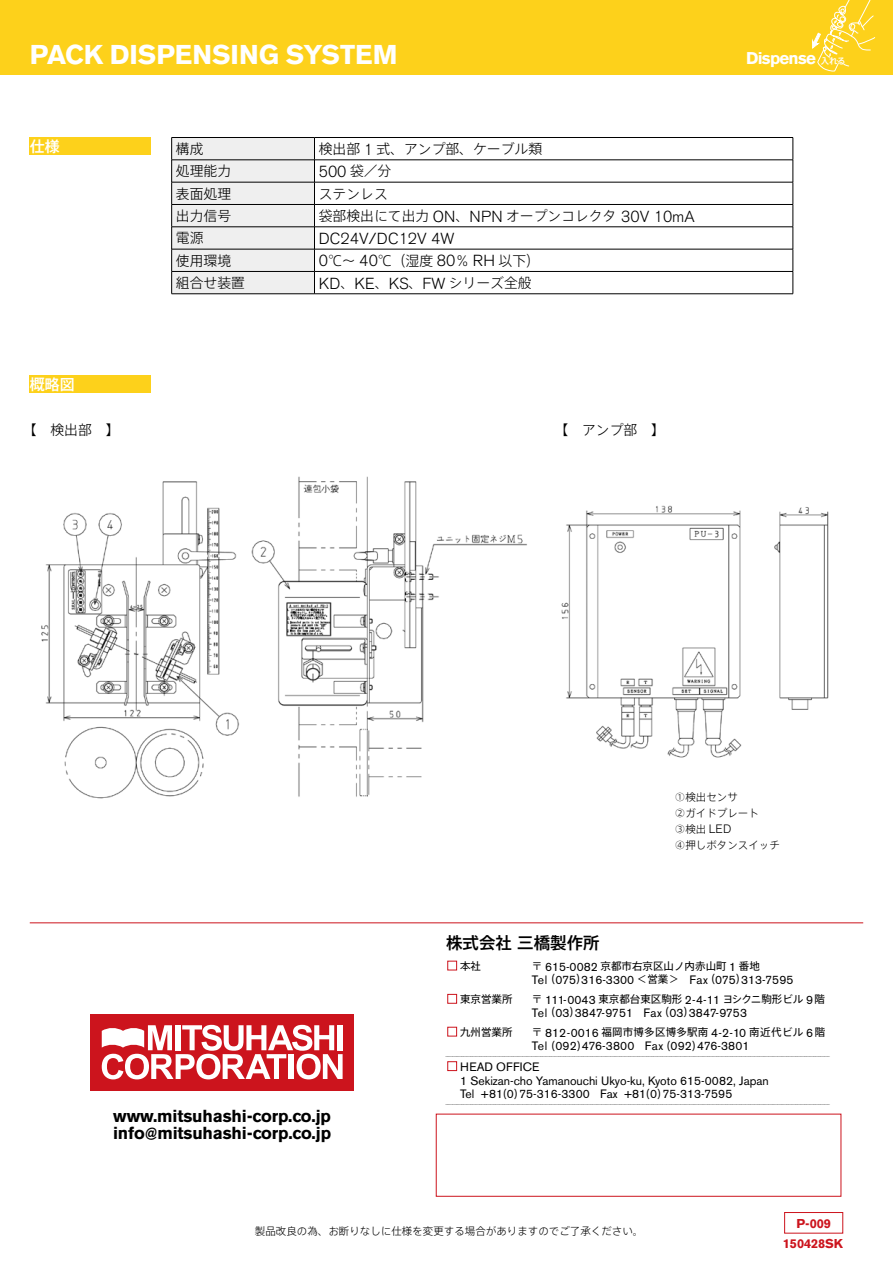
<style>
.page{position:relative;width:893px;height:1263px;background:#fff}
.page>*{position:absolute;margin:0;border:0;box-sizing:border-box;transform-origin:0 0}
.t1{font:700 27px "Akzidenz Grotesk BE";color:#fff}
.t2{font:700 17.25px/17.2px "Akzidenz Grotesk BE";letter-spacing:-.01em;color:#000;text-align:right}
.t3{font:700 16.95px "Akzidenz Grotesk BE";letter-spacing:-.045em;color:#fff}
.t4{font:500 16.5px "Axis Std";color:#000}
.t5{font:300 15.9px "Akzidenz Grotesk BE";color:#000}
.t6{font:500 15px "Axis Std";color:#fff}
.t7{font:700 14.7px "Akzidenz Grotesk BE";color:#000}
.t8{font:300 13.8px "Axis Std";color:#000}
.t9{font:700 12.75px/20.1px "Akzidenz Grotesk BE";letter-spacing:-.01em;color:#cc141d;text-align:center}
.t10{font:12.15px/13.5px "Akzidenz Grotesk BE";color:#000}
.t11{font:300 12.15px "Akzidenz Grotesk BE";color:#000}
.t12{font:200 10.5px "Axis Std";color:#000}
.t13{font:10.5px "Axis Std";color:#000}
.t14{font:300 10.5px/15.8px "Axis Std";color:#000}
.t15{font:10.5px "Axis Std";letter-spacing:.02em;color:#000}
.t16{font:500 8.4px "Axis Std";color:#fff}
.s1{font-family:"Axis Std";font-size:13.8px}
.s2{font-family:"Axis Std";font-size:10.5px}
.s3{font-family:"Akzidenz Grotesk BE";font-size:12.15px}
</style>
<div class="page">
<div style="left:0;top:0;width:893px;height:74px;background:#fdd11b"></div>
<svg style="left:812px;top:0;width:63px;height:72px"></svg>
<img style="left:41px;top:476px;width:486px;height:323px">
<img style="left:561px;top:505px;width:268px;height:253px">
<div style="left:784px;top:1212px;width:59px;height:21px;border:1px solid #cc141d"></div>
<div style="left:447px;top:961px;width:10px;height:9px;border:1px solid #cc141d"></div>
<div style="left:447px;top:994px;width:10px;height:10px;border:1px solid #cc141d"></div>
<div style="left:447px;top:1027px;width:10px;height:9px;border:1px solid #cc141d"></div>
<div style="left:447px;top:1061px;width:10px;height:10px;border:1px solid #cc141d"></div>
<hr style="left:30px;top:922px;width:833px;height:1px;background:#cc141d">
<hr style="left:314px;top:137px;width:479px;height:1px;background:#000">
<hr style="left:314px;top:160px;width:479px;height:1px;background:#000">
<hr style="left:314px;top:182px;width:479px;height:1px;background:#000">
<hr style="left:314px;top:204px;width:479px;height:1px;background:#000">
<hr style="left:314px;top:227px;width:479px;height:1px;background:#000">
<hr style="left:314px;top:249px;width:479px;height:1px;background:#000">
<hr style="left:314px;top:271px;width:479px;height:1px;background:#000">
<svg style="left:171px;top:137px;width:144px;height:156px"></svg>
<svg style="left:793px;top:138px;width:1px;height:156px"></svg>
<hr style="left:171px;top:293px;width:143px;height:1px;background:#000">
<hr style="left:314px;top:293px;width:479px;height:1px;background:#000">
<div style="left:30px;top:137px;width:121px;height:17px;background:#fdd11b"></div>
<div style="left:30px;top:375px;width:121px;height:17px;background:#fdd11b"></div>
<div style="left:436px;top:1114px;width:405px;height:83px;border:1px solid #cc141d"></div>
<div style="left:90px;top:1014px;width:264px;height:76px;background:#cc141d"></div>
<svg style="left:102px;top:1025px;width:241px;height:54px"></svg>
<h1 class="t1" style="left:30px;top:39px;width:369px">PACK DISPENSING SYSTEM</h1>
<h3 class="t6" style="left:30px;top:135px;width:31px">仕様</h3>
<h3 class="t8" style="left:176px;top:139px;width:29px">構成</h3>
<h3 class="t8" style="left:376px;top:139px;width:167px">式、アンプ部、ケーブル類</h3>
<h3 class="t8" style="left:319px;top:139px;width:43px">検出部</h3>
<h3 class="t5" style="left:364px;top:140px;width:11px">1</h3>
<h3 class="t8" style="left:176px;top:161px;width:57px">処理能力</h3>
<h3 class="t8" style="left:350px;top:161px;width:43px">袋／分</h3>
<h3 class="t5" style="left:319px;top:162px;width:29px">500</h3>
<h3 class="t8" style="left:176px;top:183px;width:57px">表面処理</h3>
<h3 class="t8" style="left:319px;top:183px;width:71px">ステンレス</h3>
<h3 class="t8" style="left:176px;top:205px;width:57px">出力信号</h3>
<h3 class="t8" style="left:319px;top:205px;width:112px">袋部検出にて出力</h3>
<h3 class="t5" style="left:433px;top:207px;width:24px">ON</h3>
<h3 class="t8" style="left:456px;top:205px;width:15px">、</h3>
<h3 class="t8" style="left:506px;top:205px;width:112px">オープンコレクタ</h3>
<h3 class="t5" style="left:621px;top:207px;width:75px">30V 10mA</h3>
<h3 class="t5" style="left:469px;top:207px;width:35px">NPN</h3>
<h3 class="t8" style="left:176px;top:228px;width:29px">電源</h3>
<h3 class="t5" style="left:319px;top:229px;width:137px">DC24V/DC12V W4</h3>
<h3 class="t8" style="left:176px;top:250px;width:57px">使用環境</h3>
<h3 class="t8" style="left:378px;top:250px;width:57px">℃（湿度</h3>
<h3 class="t8" style="left:499px;top:250px;width:43px">以下(</h3>
<h3 class="t8" style="left:328px;top:250px;width:29px">℃～</h3>
<h3 class="t5" style="left:437px;top:252px;width:60px">80<span class="s1">％</span> RH</h3>
<h3 class="t5" style="left:319px;top:252px;width:11px">0</h3>
<h3 class="t5" style="left:359px;top:252px;width:20px">40</h3>
<h3 class="t8" style="left:176px;top:272px;width:71px">組合せ装置</h3>
<h3 class="t5" style="left:319px;top:274px;width:23px">KD</h3>
<h3 class="t8" style="left:341px;top:272px;width:15px">、</h3>
<h3 class="t5" style="left:354px;top:274px;width:22px">KE</h3>
<h3 class="t8" style="left:375px;top:272px;width:15px">、</h3>
<h3 class="t5" style="left:389px;top:274px;width:21px">KS</h3>
<h3 class="t8" style="left:409px;top:272px;width:15px">、</h3>
<h3 class="t8" style="left:449px;top:272px;width:84px">シリーズ全般</h3>
<h3 class="t5" style="left:422px;top:274px;width:24px">FW</h3>
<h3 class="t6" style="left:30px;top:373px;width:46px">概略図</h3>
<h3 class="t8" style="left:23px;top:420px;width:15px">【</h3>
<h3 class="t8" style="left:50px;top:420px;width:43px">検出部</h3>
<h3 class="t8" style="left:106px;top:420px;width:15px">】</h3>
<h3 class="t8" style="left:554px;top:420px;width:15px">【</h3>
<h3 class="t8" style="left:582px;top:420px;width:57px">アンプ部</h3>
<h3 class="t8" style="left:651px;top:420px;width:15px">【</h3>
<h3 class="t3" style="left:746px;top:48px;width:71px">Dispense</h3>
<p class="t16" style="left:821px;top:54px;width:26px">入れる</p>
<h3 class="t4" style="left:446px;top:931px;width:155px">株式会社三橋製作所</h3>
<p class="t14" style="left:675px;top:789px;width:85px">①検出センサ<br>②ガイドプレート</p>
<p class="t11" style="left:709px;top:822px;width:24px">LED</p>
<p class="t14" style="left:675px;top:820px;width:106px">③検出<br>④押しボタンスイッチ</p>
<p class="t13" style="left:460px;top:958px;width:22px">本社</p>
<p class="t13" style="left:460px;top:991px;width:54px">東京営業所</p>
<p class="t13" style="left:601px;top:958px;width:127px">京都市右京区山ノ内赤山町</p>
<p class="t13" style="left:739px;top:958px;width:22px">番地</p>
<p class="t13" style="left:532px;top:958px;width:12px">〒</p>
<p class="t10" style="left:545px;top:959px;width:55px">615-0082</p>
<p class="t10" style="left:729px;top:959px;width:9px">1</p>
<p class="t10" style="left:532px;top:973px;width:104px">Tel<span class="s2">（</span>075 316-3300</p>
<p class="t13" style="left:576px;top:972px;width:12px">）</p>
<p class="t13" style="left:637px;top:972px;width:43px">＜営業＞</p>
<p class="t13" style="left:705px;top:972px;width:12px">)</p>
<p class="t13" style="left:736px;top:972px;width:12px">(</p>
<p class="t10" style="left:689px;top:973px;width:20px">Fax</p>
<p class="t10" style="left:715px;top:973px;width:80px">075 313-7595</p>
<p class="t13" style="left:723px;top:991px;width:82px">ヨシクニ駒形ビル</p>
<p class="t13" style="left:598px;top:991px;width:85px">東京都台東区駒形</p>
<p class="t13" style="left:814px;top:991px;width:12px">階</p>
<p class="t13" style="left:532px;top:991px;width:12px">〒</p>
<p class="t10" style="left:545px;top:992px;width:52px">111-0043</p>
<p class="t10" style="left:685px;top:992px;width:37px">2-4-11</p>
<p class="t10" style="left:806px;top:992px;width:9px">9</p>
<p class="t10" style="left:532px;top:1006px;width:103px">Tel<span class="s2">（</span>03 3847-9751</p>
<p class="t13" style="left:569px;top:1005px;width:12px">）</p>
<p class="t13" style="left:659px;top:1005px;width:12px">)</p>
<p class="t13" style="left:683px;top:1005px;width:12px">(</p>
<p class="t10" style="left:644px;top:1006px;width:20px">Fax</p>
<p class="t10" style="left:669px;top:1006px;width:79px">03 3847-9753</p>
<h2 class="t2" style="left:113px;top:1107px;width:219px">www.mitsuhashi-corp.co j p. mitsuhashi-corp.co j p.</h2>
<h2 class="t2" style="left:113px;top:1125px;width:33px">info</h2>
<h3 class="t7" style="left:145px;top:1124px;width:14px">@</h3>
<p class="t13" style="left:749px;top:1024px;width:56px">南近代ビル</p>
<p class="t15" style="left:601px;top:1024px;width:108px">福岡市博多区博多駅南</p>
<p class="t13" style="left:460px;top:1024px;width:54px">九州営業所</p>
<p class="t12" style="left:445px;top:1048px;width:387px">----------------------------------------------------------------------------------------------------------------------------------------------------------------------------------------------------------------------</p>
<p class="t13" style="left:815px;top:1024px;width:12px">階</p>
<p class="t13" style="left:532px;top:1024px;width:12px">〒</p>
<p class="t10" style="left:545px;top:1025px;width:55px">812-0016</p>
<p class="t10" style="left:711px;top:1025px;width:36px">4-2-10</p>
<p class="t10" style="left:806px;top:1025px;width:9px">6</p>
<p class="t13" style="left:577px;top:1038px;width:12px">）</p>
<p class="t10" style="left:460px;top:1060px;width:310px">HEAD OFFICE<br>1 Sekizan-cho Yamanouchi Ukyo-ku, Kyoto 615-0082, Japan</p>
<p class="t12" style="left:445px;top:1096px;width:387px">----------------------------------------------------------------------------------------------------------------------------------------------------------------------------------------------------------------------</p>
<p class="t10" style="left:532px;top:1039px;width:104px">Tel<span class="s2">（</span>092 476-3800</p>
<p class="t13" style="left:660px;top:1038px;width:12px">)</p>
<p class="t13" style="left:692px;top:1038px;width:12px">(</p>
<p class="t10" style="left:645px;top:1039px;width:20px">Fax</p>
<p class="t10" style="left:671px;top:1039px;width:80px">092 476-3801</p>
<p class="t13" style="left:496px;top:1086px;width:30px">（ ）<span class="s3">0</span></p>
<p class="t13" style="left:640px;top:1086px;width:30px">) (<span class="s3">0</span></p>
<p class="t10" style="left:460px;top:1087px;width:16px">Tel</p>
<p class="t10" style="left:600px;top:1087px;width:19px">Fax</p>
<p class="t10" style="left:481px;top:1087px;width:24px">+81</p>
<p class="t10" style="left:519px;top:1087px;width:72px">75-316-3300</p>
<p class="t10" style="left:624px;top:1087px;width:24px">+81</p>
<p class="t10" style="left:662px;top:1087px;width:71px">75-313-7595</p>
<p class="t14" style="left:255px;top:1222px;width:390px">製品改良の為、お断りなしに仕様を変更する場合がありますのでご了承ください。</p>
<p class="t9" style="left:783px;top:1213px;width:61px">P-009<br>150428SK</p>
</div>
